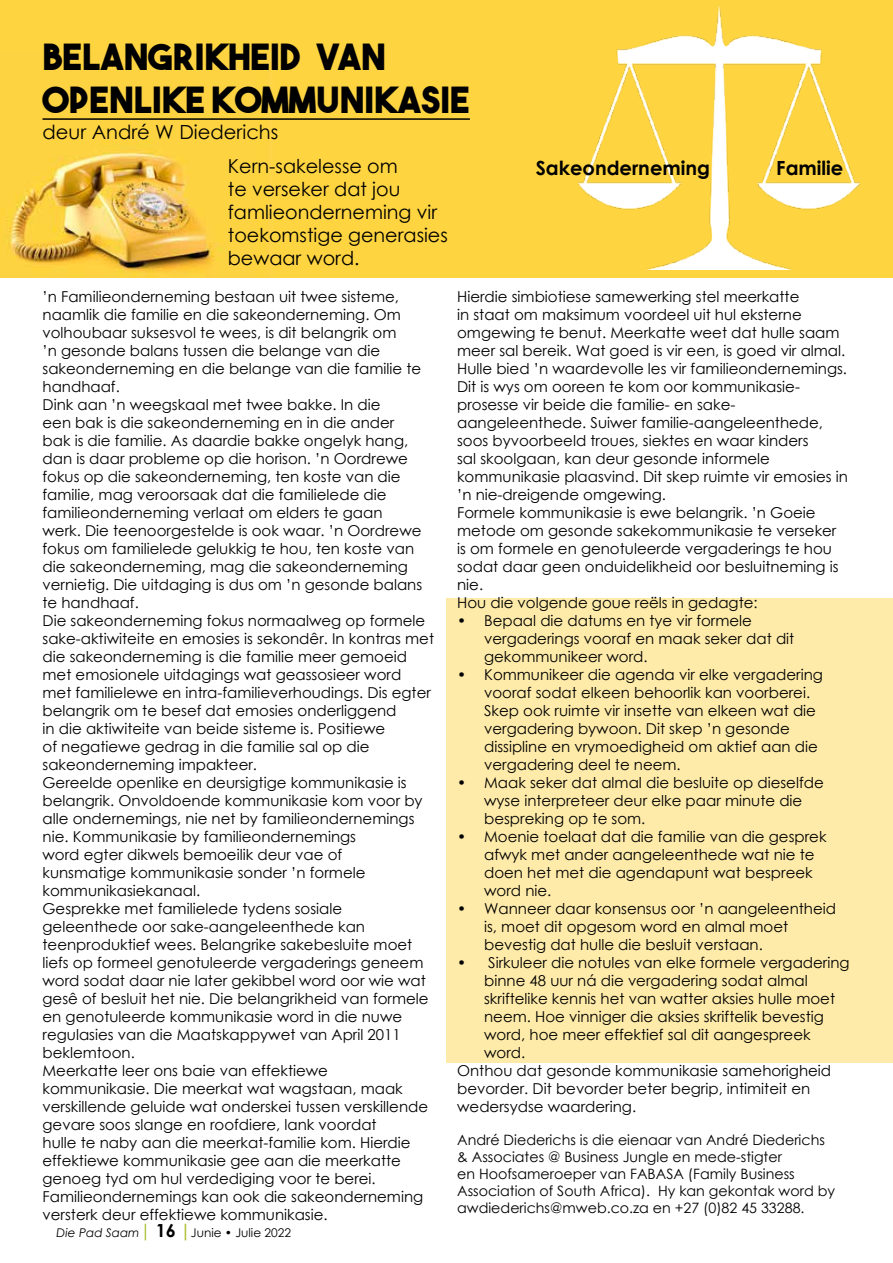
<style>
.page{position:relative;width:893px;height:1263px;background:#fff}
.page>*{position:absolute;margin:0;border:0;box-sizing:border-box;transform-origin:0 0}
.t1{font:36px/43.2px "The Bold Font";color:#000}
.t2{font:700 19.5px "Century Gothic";color:#000}
.t3{font:19.5px "Century Gothic";color:#000}
.t4{font:19.2px/23.1px "Century Gothic";color:#000}
.t5{font:15px/18px "Century Gothic";color:#000}
.t6{font:14.25px/17.1px "Century Gothic";color:#000}
.t7{font:12px "Century Gothic";color:#000}
.s1{font-style:italic}
.s2{font-size:18px;color:#abc02c}
.s3{font-weight:700;font-size:18px}
.s4{font-weight:700;font-size:18px;color:#abc02c}
</style>
<div class="page">
<div style="left:0;top:0;width:893px;height:278px;background:#fed440"></div>
<img style="left:7px;top:118px;width:215px;height:160px">
<img style="left:578px;top:7px;width:281px;height:263px">
<div style="left:446px;top:598px;width:447px;height:464px;background:#feeba9"></div>
<hr style="left:43px;top:118px;width:427px;height:2px;background:#000">
<h1 class="t1" style="left:43px;top:34px;width:429px">BELANGRIKHEID VAN<br>OPENLIKE KOMMUNIKASIE</h1>
<h2 class="t3" style="left:43px;top:118px;width:237px">deur André W Diederichs</h2>
<p class="t4" style="left:228px;top:154px;width:222px">Kern-sakelesse om<br>te verseker dat jou famlieonderneming vir toekomstige generasies bewaar word.</p>
<h2 class="t2" style="left:536px;top:153px;width:176px">Sakeonderneming</h2>
<h2 class="t2" style="left:776px;top:153px;width:69px">Familie</h2>
<p class="t5" style="left:43px;top:288px;width:393px">’n Familieonderneming bestaan uit twee sisteme, naamlik die familie en die sakeonderneming. Om volhoubaar suksesvol te wees, is dit belangrik om<br>’n gesonde balans tussen die belange van die sakeonderneming en die belange van die familie te handhaaf.<br>Dink aan ’n weegskaal met twee bakke. In die<br>een bak is die sakeonderneming en in die ander<br>bak is die familie. As daardie bakke ongelyk hang, dan is daar probleme op die horison. ’n Oordrewe fokus op die sakeonderneming, ten koste van die familie, mag veroorsaak dat die familielede die familieonderneming verlaat om elders te gaan<br>werk. Die teenoorgestelde is ook waar. ’n Oordrewe fokus om familielede gelukkig te hou, ten koste van die sakeonderneming, mag die sakeonderneming vernietig. Die uitdaging is dus om ’n gesonde balans te handhaaf.<br>Die sakeonderneming fokus normaalweg op formele sake-aktiwiteite en emosies is sekondêr. In kontras met die sakeonderneming is die familie meer gemoeid met emosionele uitdagings wat geassosieer word<br>met familielewe en intra-familieverhoudings. Dis egter belangrik om te besef dat emosies onderliggend<br>in die aktiwiteite van beide sisteme is. Positiewe<br>of negatiewe gedrag in die familie sal op die sakeonderneming impakteer.<br>Gereelde openlike en deursigtige kommunikasie is belangrik. Onvoldoende kommunikasie kom voor by alle ondernemings, nie net by familieondernemings nie. Kommunikasie by familieondernemings<br>word egter dikwels bemoeilik deur vae of<br>kunsmatige kommunikasie sonder ’n formele kommunikasiekanaal.<br>Gesprekke met familielede tydens sosiale geleenthede oor sake-aangeleenthede kan teenproduktief wees. Belangrike sakebesluite moet liefs op formeel genotuleerde vergaderings geneem word sodat daar nie later gekibbel word oor wie wat gesê of besluit het nie. Die belangrikheid van formele en genotuleerde kommunikasie word in die nuwe regulasies van die Maatskappywet van April 2011 beklemtoon.<br>Meerkatte leer ons baie van effektiewe kommunikasie. Die meerkat wat wagstaan, maak verskillende geluide wat onderskei tussen verskillende gevare soos slange en roofdiere, lank voordat<br>hulle te naby aan die meerkat-familie kom. Hierdie effektiewe kommunikasie gee aan die meerkatte genoeg tyd om hul verdediging voor te berei.<br>Familieondernemings kan ook die sakeonderneming versterk deur effektiewe kommunikasie.</p>
<p class="t5" style="left:457px;top:288px;width:392px">Hierdie simbiotiese samewerking stel meerkatte<br>in staat om maksimum voordeel uit hul eksterne omgewing te benut. Meerkatte weet dat hulle saam meer sal bereik. Wat goed is vir een, is goed vir almal.<br>Hulle bied ’n waardevolle les vir familieondernemings.<br>Dit is wys om ooreen te kom oor kommunikasie&shy;prosesse vir beide die familie- en sake&shy;aangeleenthede. Suiwer familie-aangeleenthede, soos byvoorbeeld troues, siektes en waar kinders<br>sal skoolgaan, kan deur gesonde informele kommunikasie plaasvind. Dit skep ruimte vir emosies in ’n nie-dreigende omgewing.<br>Formele kommunikasie is ewe belangrik. ’n Goeie metode om gesonde sakekommunikasie te verseker is om formele en genotuleerde vergaderings te hou sodat daar geen onduidelikheid oor besluitneming is nie.<br>Hou die volgende goue reëls in gedagte:</p>
<p class="t5" style="left:484px;top:612px;width:312px;text-indent:-27px">• Bepaal die datums en tye vir formele vergaderings vooraf en maak seker dat dit gekommunikeer word.</p>
<p class="t5" style="left:484px;top:666px;width:340px;text-indent:-27px">• Kommunikeer die agenda vir elke vergadering vooraf sodat elkeen behoorlik kan voorberei.<br>Skep ook ruimte vir insette van elkeen wat die vergadering bywoon. Dit skep ’n gesonde dissipline en vrymoedigheid om aktief aan die vergadering deel te neem.</p>
<p class="t5" style="left:484px;top:774px;width:341px;text-indent:-27px">• Maak seker dat almal die besluite op dieselfde wyse interpreteer deur elke paar minute die bespreking op te som.</p>
<p class="t5" style="left:484px;top:828px;width:344px;text-indent:-27px">• Moenie toelaat dat die familie van die gesprek afwyk met ander aangeleenthede wat nie te doen het met die agendapunt wat bespreek word nie.</p>
<p class="t5" style="left:484px;top:900px;width:353px;text-indent:-27px">• Wanneer daar konsensus oor ’n aangeleentheid is, moet dit opgesom word en almal moet bevestig dat hulle die besluit verstaan.</p>
<p class="t5" style="left:457px;top:954px;width:394px">• Sirkuleer die notules van elke formele vergadering</p>
<p class="t5" style="left:484px;top:972px;width:325px">binne 48 uur ná die vergadering sodat almal</p>
<p class="t5" style="left:484px;top:990px;width:352px">skriftelike kennis het van watter aksies hulle moet</p>
<p class="t5" style="left:484px;top:1008px;width:341px">neem. Hoe vinniger die aksies skriftelik bevestig</p>
<p class="t5" style="left:484px;top:1026px;width:328px">word, hoe meer effektief sal dit aangespreek</p>
<p class="t5" style="left:484px;top:1044px;width:43px">word.</p>
<p class="t5" style="left:457px;top:1062px;width:376px">Onthou dat gesonde kommunikasie samehorigheid</p>
<p class="t5" style="left:457px;top:1080px;width:355px">bevorder. Dit bevorder beter begrip, intimiteit en</p>
<p class="t5" style="left:457px;top:1098px;width:181px">wedersydse waardering.</p>
<p class="t6" style="left:457px;top:1131px;width:379px">André Diederichs is die eienaar van André Diederichs &amp; Associates @ Business Jungle en mede-stigter<br>en Hoofsameroeper van FABASA (Family Business Association of South Africa). Hy kan gekontak word by awdiederichs@mweb.co.za en +27 (0)82 45 33288.</p>
<p class="t7" style="left:57px;top:1224px;width:236px"><span class="s1">Die Pad Saam</span><span class="s2">|</span> <span class="s3">16</span> <span class="s4">|</span>Junie • Julie 2022</p>
</div>
